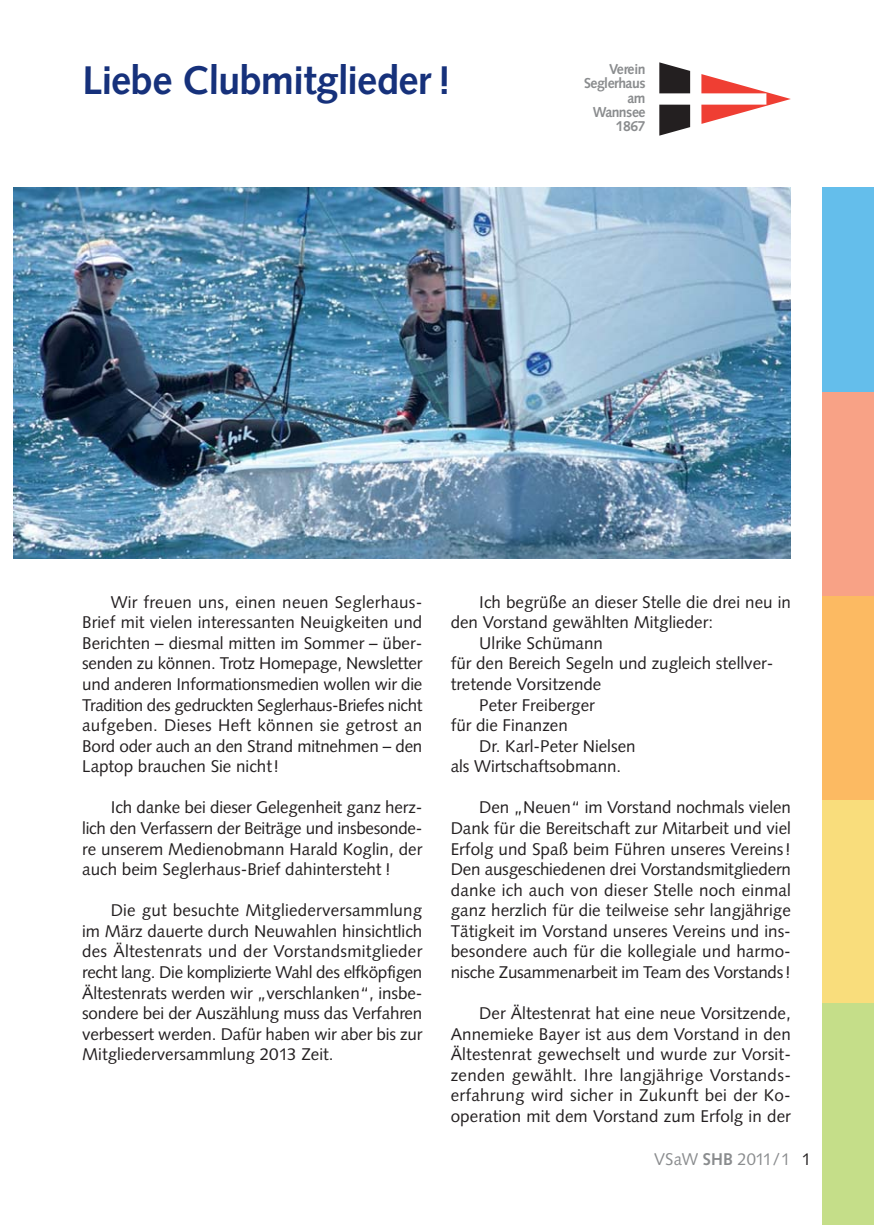
<style>
.page{position:relative;width:874px;height:1226px;background:#fff}
.page>*{position:absolute;margin:0;border:0;box-sizing:border-box;transform-origin:0 0}
.t1{font:700 40px "Syntax";letter-spacing:-.02em;color:#16317b}
.t2{font:17px/20.6px "Syntax";color:#231f20;text-align:justify}
.t3{font:17px "Syntax";letter-spacing:-.005em;color:#8a8c8e}
.t4{font:700 14.4px/14.4px "Syntax";letter-spacing:-.03em;color:#8a8c8e;text-align:right}
.s1{font-weight:700}
.s2{color:#231f20}
</style>
<div class="page">
<div style="left:822px;top:799px;width:51px;height:204px;background:#f9dd7c"></div>
<div style="left:822px;top:595px;width:51px;height:204px;background:#fcba62"></div>
<div style="left:822px;top:391px;width:51px;height:204px;background:#f8a286"></div>
<div style="left:822px;top:187px;width:51px;height:204px;background:#64beeb"></div>
<div style="left:822px;top:1003px;width:51px;height:222px;background:#c5de89"></div>
<svg style="left:659px;top:62px;width:132px;height:74px"></svg>
<img style="left:14px;top:187px;width:777px;height:371px">
<h1 class="t1" style="left:82px;top:64px;width:370px">Liebe Clubmitglieder !</h1>
<p class="t4" style="left:584px;top:63px;width:63px">Verein<br>Seglerhaus am<br>Wannsee<br>1867</p>
<p class="t2" style="left:82px;top:593px;width:342px;text-indent:29px">Wir freuen uns, einen neuen Seglerhaus-Brief mit vielen interessanten Neuigkeiten und Berichten – diesmal mitten im Sommer – über&shy;senden zu können. Trotz Homepage, Newsletter und anderen Informationsmedien wollen wir die Tradition des gedruckten Seglerhaus-Briefes nicht aufgeben. Dieses Heft können sie getrost an Bord oder auch an den Strand mitnehmen – den Laptop brauchen Sie nicht!</p>
<p class="t2" style="left:82px;top:799px;width:342px;text-indent:29px">Ich danke bei dieser Gelegenheit ganz herz&shy;lich den Verfassern der Beiträge und insbesonde&shy;re unserem Medienobmann Harald Koglin, der auch beim Seglerhaus-Brief dahintersteht !</p>
<p class="t2" style="left:82px;top:902px;width:342px;text-indent:29px">Die gut besuchte Mitgliederversammlung im März dauerte durch Neuwahlen hinsichtlich des Ältestenrats und der Vorstandsmitglieder recht lang. Die komplizierte Wahl des elfköpfigen Ältestenrats werden wir „verschlanken“, insbe&shy;sondere bei der Auszählung muss das Verfahren verbessert werden. Dafür haben wir aber bis zur Mitgliederversammlung 2013 Zeit.</p>
<p class="t2" style="left:479px;top:593px;width:313px">Ich begrüße an dieser Stelle die drei neu in</p>
<p class="t2" style="left:451px;top:614px;width:264px">den Vorstand gewählten Mitglieder:</p>
<p class="t2" style="left:479px;top:634px;width:125px">Ulrike Schümann</p>
<p class="t2" style="left:451px;top:655px;width:324px">für den Bereich Segeln und zugleich stellver-</p>
<p class="t2" style="left:451px;top:675px;width:152px">tretende Vorsitzende</p>
<p class="t2" style="left:479px;top:696px;width:117px">Peter Freiberger</p>
<p class="t2" style="left:451px;top:717px;width:119px">für die Finanzen</p>
<p class="t2" style="left:479px;top:737px;width:158px">Dr. Karl-Peter Nielsen</p>
<p class="t2" style="left:451px;top:758px;width:172px">als Wirtschaftsobmann.</p>
<p class="t2" style="left:451px;top:799px;width:342px;text-indent:29px">Den „Neuen“ im Vorstand nochmals vielen Dank für die Bereitschaft zur Mitarbeit und viel Erfolg und Spaß beim Führen unseres Vereins!<br>Den ausgeschiedenen drei Vorstandsmitgliedern danke ich auch von dieser Stelle noch einmal ganz herzlich für die teilweise sehr langjährige Tätigkeit im Vorstand unseres Vereins und ins&shy;besondere auch für die kollegiale und harmo&shy;nische Zusammenarbeit im Team des Vorstands!</p>
<p class="t2" style="left:451px;top:1005px;width:342px;text-indent:29px">Der Ältestenrat hat eine neue Vorsitzende, Annemieke Bayer ist aus dem Vorstand in den Ältestenrat gewechselt und wurde zur Vorsit&shy;zenden gewählt. Ihre langjährige Vorstands&shy;erfahrung wird sicher in Zukunft bei der Ko&shy;operation mit dem Vorstand zum Erfolg in der</p>
<p class="t3" style="left:654px;top:1152px;width:158px">VSaW <span class="s1">SHB</span> 2011/1 <span class="s2">1</span></p>
</div>
